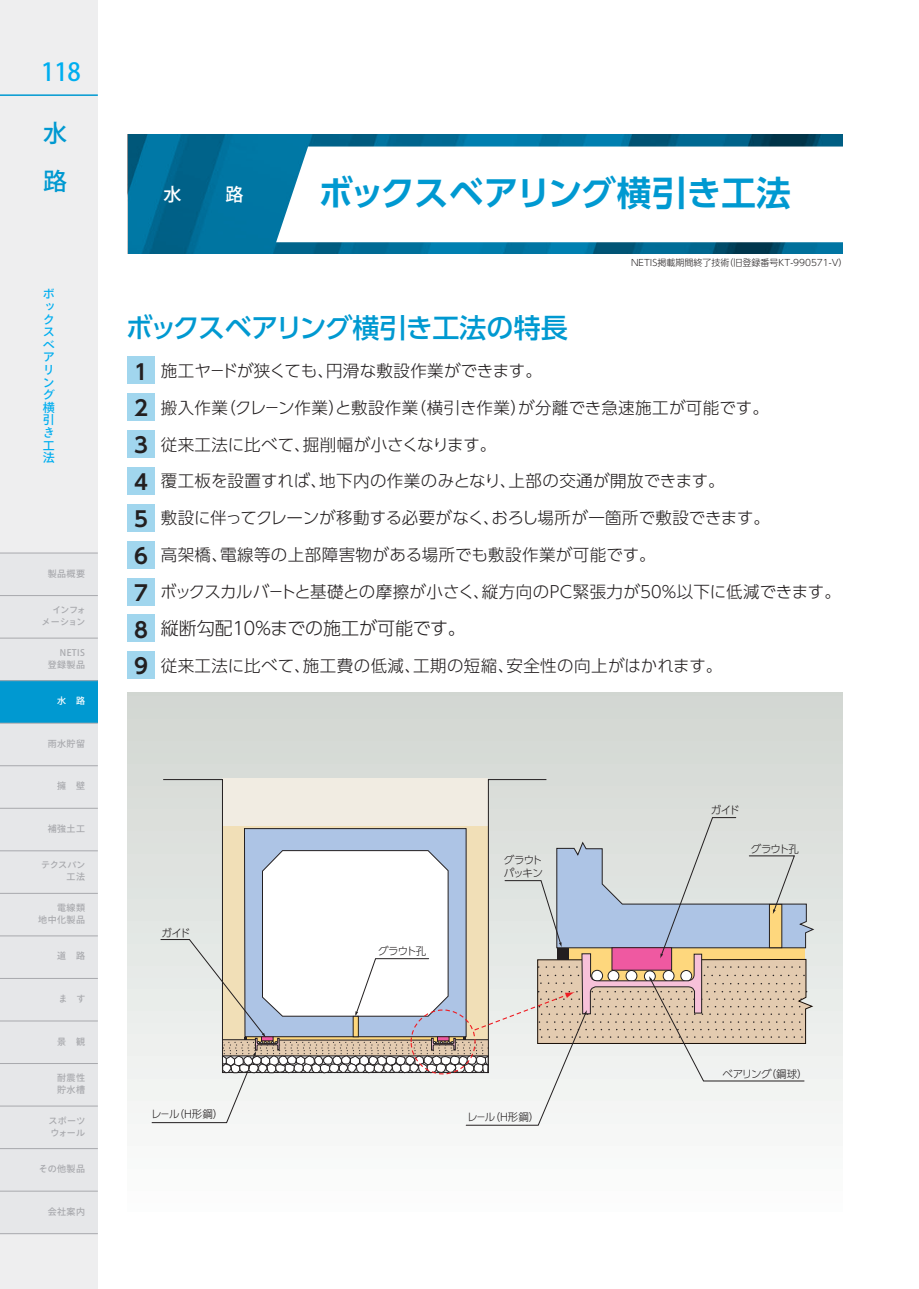
<style>
.page{position:relative;width:919px;height:1289px;background:#fff}
.page>*{position:absolute;margin:0;border:0;box-sizing:border-box;transform-origin:0 0}
.t1{font:700 34.5px "UD Shin Go Pro De";letter-spacing:.005em;color:#0099d1}
.t2{font:500 27px "UD Shin Go Pro";letter-spacing:-.02em;color:#0099d1}
.t3{font:500 24.75px "Ryo Gothic Plus N";color:#00aeef;scale:.96 1}
.t4{font:500 24px/48px "Ryo Gothic Plus N";color:#0099d1}
.t5{font:300 18px "UD Shin Go Pro";color:#231f20}
.t6{font:500 18px "Ryo Gothic Plus N";color:#fff}
.t7{font:300 16.5px "UD Shin Go Pro";letter-spacing:.025em;color:#231f20}
.t8{font:300 16.5px "UD Shin Go Pro";letter-spacing:-.015em;color:#231f20}
.t9{font:300 16.5px "UD Shin Go Pro";letter-spacing:-.01em;color:#231f20}
.t10{font:300 16.5px "UD Shin Go Pro";letter-spacing:.005em;color:#231f20}
.t11{font:500 12px/12.6px "Ryo Gothic Plus N";color:#00aeef}
.t12{font:300 10.5px "UD Shin Go Pro";letter-spacing:-.08em;color:#231f20}
.t13{font:300 10.5px/12.6px "UD Shin Go Pro";letter-spacing:-.1em;color:#231f20}
.t14{font:500 9px/12px "Ryo Gothic Plus N";letter-spacing:.05em;color:#a8a9ad;text-align:right}
.t15{font:300 9px "UD Shin Go Pro";color:#231f20}
.t16{font:500 9px/12px "Ryo Gothic Plus N";letter-spacing:-.09em;color:#a8a9ad;text-align:right}
.t17{font:500 9px/12px "Ryo Gothic Plus N";letter-spacing:.02em;color:#a8a9ad}
.t18{font:500 9px "Ryo Gothic Plus N";color:#fff}
.s1{font-family:"UD Shin Go Pro De";font-weight:700;font-size:21px}
</style>
<div class="page">
<div style="left:0;top:0;width:98px;height:1288px;background:#eeeeef"></div>
<div style="left:0;top:553px;width:98px;height:42px;background:#e6e7e9"></div>
<div style="left:0;top:595px;width:98px;height:43px;background:#e6e7e9"></div>
<div style="left:0;top:638px;width:98px;height:42px;background:#e6e7e9"></div>
<div style="left:0;top:680px;width:98px;height:43px;background:#0099d1"></div>
<div style="left:0;top:723px;width:98px;height:42px;background:#e6e7e9"></div>
<div style="left:0;top:765px;width:98px;height:43px;background:#e6e7e9"></div>
<div style="left:0;top:808px;width:98px;height:42px;background:#e6e7e9"></div>
<div style="left:0;top:850px;width:98px;height:43px;background:#e6e7e9"></div>
<div style="left:0;top:893px;width:98px;height:42px;background:#e6e7e9"></div>
<div style="left:0;top:935px;width:98px;height:43px;background:#e6e7e9"></div>
<div style="left:0;top:978px;width:98px;height:42px;background:#e6e7e9"></div>
<div style="left:0;top:1020px;width:98px;height:43px;background:#e6e7e9"></div>
<div style="left:0;top:1063px;width:98px;height:43px;background:#e6e7e9"></div>
<div style="left:0;top:1106px;width:98px;height:42px;background:#e6e7e9"></div>
<div style="left:0;top:1148px;width:98px;height:43px;background:#e6e7e9"></div>
<div style="left:0;top:1191px;width:98px;height:42px;background:#e6e7e9"></div>
<hr style="left:0;top:553px;width:98px;height:1px;background:#a8a9ad">
<hr style="left:0;top:595px;width:98px;height:1px;background:#a8a9ad">
<hr style="left:0;top:638px;width:98px;height:1px;background:#a8a9ad">
<hr style="left:0;top:680px;width:98px;height:1px;background:#a8a9ad">
<hr style="left:0;top:723px;width:98px;height:1px;background:#a8a9ad">
<hr style="left:0;top:765px;width:98px;height:1px;background:#a8a9ad">
<hr style="left:0;top:808px;width:98px;height:1px;background:#a8a9ad">
<hr style="left:0;top:850px;width:98px;height:1px;background:#a8a9ad">
<hr style="left:0;top:893px;width:98px;height:1px;background:#a8a9ad">
<hr style="left:0;top:935px;width:98px;height:1px;background:#a8a9ad">
<hr style="left:0;top:978px;width:98px;height:1px;background:#a8a9ad">
<hr style="left:0;top:1020px;width:98px;height:1px;background:#a8a9ad">
<hr style="left:0;top:1063px;width:98px;height:1px;background:#a8a9ad">
<hr style="left:0;top:1105px;width:98px;height:1px;background:#a8a9ad">
<hr style="left:0;top:1148px;width:98px;height:1px;background:#a8a9ad">
<hr style="left:0;top:1190px;width:98px;height:1px;background:#a8a9ad">
<hr style="left:0;top:1233px;width:98px;height:1px;background:#a8a9ad">
<hr style="left:0;top:94px;width:98px;height:2px;background:#0099d1">
<div style="left:128px;top:693px;width:714px;height:518px;background:linear-gradient(to bottom,#d1d6d1,#fbfdfc)"></div>
<div style="left:222px;top:778px;width:266px;height:50px;background:#f1ece2"></div>
<svg style="left:162px;top:779px;width:385px;height:38px"></svg>
<svg style="left:151px;top:817px;width:663px;height:308px"></svg>
<div style="left:128px;top:357px;width:27px;height:27px;background:#a1d6ee"></div>
<div style="left:128px;top:394px;width:27px;height:27px;background:#a1d6ee"></div>
<div style="left:128px;top:430px;width:27px;height:28px;background:#a1d6ee"></div>
<div style="left:128px;top:467px;width:27px;height:27px;background:#a1d6ee"></div>
<div style="left:128px;top:504px;width:27px;height:27px;background:#a1d6ee"></div>
<div style="left:128px;top:541px;width:27px;height:27px;background:#a1d6ee"></div>
<div style="left:128px;top:578px;width:27px;height:27px;background:#a1d6ee"></div>
<div style="left:128px;top:615px;width:27px;height:27px;background:#a1d6ee"></div>
<div style="left:128px;top:651px;width:27px;height:28px;background:#a1d6ee"></div>
<svg style="left:128px;top:135px;width:714px;height:119px;background:#016c96"></svg>
<svg style="left:276px;top:146px;width:567px;height:96px"></svg>
<h3 class="t3" style="left:41px;top:57px;width:43px">118</h3>
<h3 class="t4" style="left:43px;top:110px;width:25px">水路</h3>
<p class="t11" style="left:43px;top:288px;width:13px">ボックスベアリング横引き工法</p>
<p class="t14" style="left:48px;top:567px;width:39px">製品概要</p>
<p class="t16" style="left:42px;top:604px;width:46px">インフォメーション</p>
<p class="t14" style="left:48px;top:647px;width:39px">NETIS<br>登録製品</p>
<p class="t18" style="left:57px;top:695px;width:29px">水　路</p>
<p class="t14" style="left:48px;top:738px;width:39px">雨水貯留</p>
<p class="t14" style="left:57px;top:780px;width:29px">擁　壁</p>
<p class="t14" style="left:48px;top:823px;width:39px">補強土工</p>
<p class="t14" style="left:41px;top:859px;width:46px">テクスパン工法</p>
<p class="t14" style="left:38px;top:902px;width:48px">電線類<br>地中化製品</p>
<p class="t14" style="left:57px;top:950px;width:29px">道　路</p>
<p class="t14" style="left:58px;top:993px;width:28px">ま　す</p>
<p class="t14" style="left:57px;top:1035px;width:29px">景　観</p>
<p class="t14" style="left:57px;top:1072px;width:29px;text-align:left">耐震性貯水槽</p>
<p class="t17" style="left:48px;top:1114px;width:38px">スポーツウォール</p>
<p class="t14" style="left:39px;top:1163px;width:48px">その他製品</p>
<p class="t14" style="left:48px;top:1205px;width:39px">会社案内</p>
<p class="t6" style="left:163px;top:183px;width:82px">水　　路</p>
<h1 class="t1" style="left:318px;top:165px;width:474px">ボックスベアリング横引き工法</h1>
<h2 class="t2" style="left:126px;top:305px;width:443px">ボックスベアリング横引き工法の特長</h2>
<p class="t15" style="left:631px;top:255px;width:218px">NETIS掲載期間終了技術（旧登録番号KT-990571-V）</p>
<p class="t7" style="left:134px;top:357px;width:409px"><span class="s1">1</span> 施工ヤ－ドが狭くても、円滑な敷設作業ができます。</p>
<p class="t7" style="left:134px;top:394px;width:636px"><span class="s1">2</span> 搬入作業（クレ－ン作業）と敷設作業（横引き作業）が分離でき急速施工が可能です。</p>
<p class="t10" style="left:134px;top:431px;width:363px"><span class="s1">3</span> 従来工法に比べて、掘削幅が小さくなります。</p>
<p class="t7" style="left:134px;top:468px;width:592px"><span class="s1">4</span> 覆工板を設置すれば、地下内の作業のみとなり、上部の交通が開放できます。</p>
<p class="t9" style="left:134px;top:504px;width:637px"><span class="s1">5</span> 敷設に伴ってクレーンが移動する必要がなく、おろし場所が一箇所で敷設できます。</p>
<p class="t7" style="left:134px;top:541px;width:523px"><span class="s1">6</span> 高架橋、電線等の上部障害物がある場所でも敷設作業が可能です。</p>
<p class="t8" style="left:134px;top:578px;width:708px"><span class="s1">7</span> ボックスカルバ－トと基礎との摩擦が小さく、縦方向のＰＣ緊張力が５０％以下に低減できます。</p>
<p class="t5" style="left:134px;top:613px;width:333px"><span class="s1">8</span> 縦断勾配１０％までの施工が可能です。</p>
<p class="t7" style="left:134px;top:652px;width:589px"><span class="s1">9</span> 従来工法に比べて、施工費の低減、工期の短縮、安全性の向上がはかれます。</p>
<p class="t12" style="left:161px;top:924px;width:30px">ガイド</p>
<p class="t12" style="left:378px;top:942px;width:50px">グラウト孔</p>
<p class="t13" style="left:504px;top:853px;width:40px">グラウトパッキン</p>
<p class="t12" style="left:151px;top:1105px;width:74px">レ－ル（Ｈ形鋼）</p>
<p class="t12" style="left:467px;top:1107px;width:74px">レ－ル（Ｈ形鋼）</p>
<p class="t12" style="left:710px;top:801px;width:30px">ガイド</p>
<p class="t12" style="left:750px;top:840px;width:50px">グラウト孔</p>
<p class="t12" style="left:722px;top:1065px;width:87px">ベアリング（鋼球）</p>
</div>
